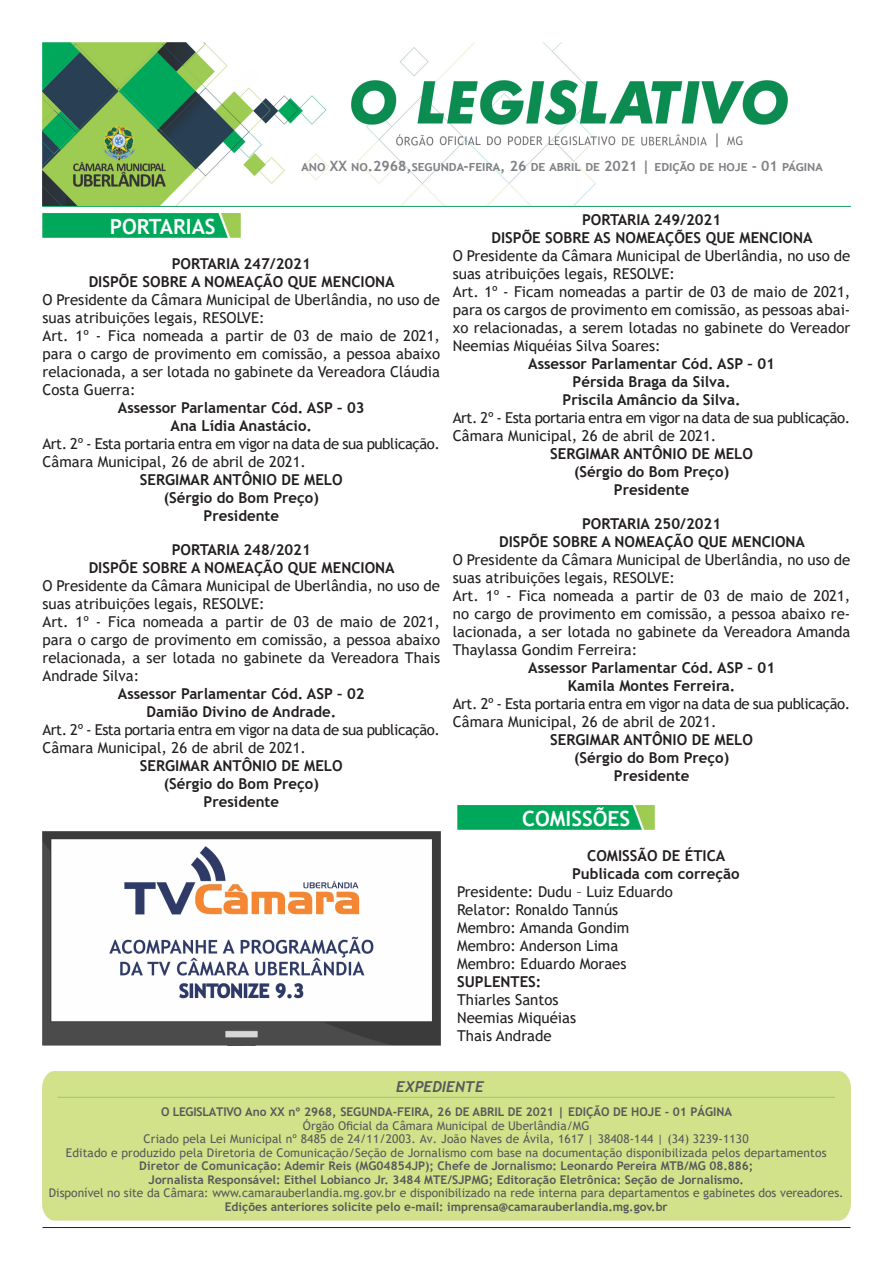
<style>
.page{position:relative;width:893px;height:1263px;background:#fff}
.page>*{position:absolute;margin:0;border:0;box-sizing:border-box;transform-origin:0 0}
.t1{font:700 21px "Trebuchet MS";color:#fff}
.t2{font:15px/18px "Trebuchet MS";color:#231f20}
.t3{font:700 15px "Trebuchet MS";color:#231f20}
.t4{font:15px "Trebuchet MS";letter-spacing:-.03em;color:#231f20}
.t5{font:italic 700 15px "Trebuchet";color:#57585a}
.t6{font:700 14.25px "Trebuchet MS";color:#808285}
.t7{font:12px/13.5px "Trebuchet MS";letter-spacing:.01em;color:#57585a;text-align:center}
.t8{font:700 12px "Trebuchet MS";color:#57585a}
.s1{font-weight:700}
</style>
<div class="page">
<img style="left:43px;top:43px;width:807px;height:163px">
<hr style="left:43px;top:1227px;width:807px;height:1px;background:#231f20">
<img style="left:457px;top:806px;width:198px;height:24px">
<img style="left:43px;top:214px;width:197px;height:24px">
<hr style="left:58px;top:1097px;width:777px;height:1px;background:#9ec566">
<img style="left:42px;top:831px;width:398px;height:214px">
<p class="t6" style="left:301px;top:157px;width:523px">ano XX no.2968,segunda-feira, 26 de abril de 2021 | edição de hoje - 01 página</p>
<p class="t1" style="left:110px;top:213px;width:107px">PORTARIAS</p>
<p class="t3" style="left:172px;top:254px;width:141px">PORTARIA 247/2021</p>
<p class="t3" style="left:89px;top:272px;width:308px">DISPÕE SOBRE A NOMEAÇÃO QUE MENCIONA</p>
<p class="t2" style="left:43px;top:290px;width:399px">O Presidente da Câmara Municipal de Uberlândia, no uso de suas atribuições legais, RESOLVE:</p>
<p class="t2" style="left:43px;top:326px;width:399px;text-align:justify">Art. 1º - Fica nomeada a partir de 03 de maio de 2021, para o cargo de provimento em comissão, a pessoa abaixo relacionada, a ser lotada no gabinete da Vereadora Cláudia Costa Guerra:</p>
<p class="t3" style="left:118px;top:398px;width:248px">Assessor Parlamentar Cód. ASP – 03</p>
<p class="t3" style="left:171px;top:416px;width:143px">Ana Lídia Anastácio.</p>
<p class="t4" style="left:43px;top:434px;width:399px">Art. 2º - Esta portaria entra em vigor na data de sua publicação.</p>
<p class="t2" style="left:43px;top:452px;width:265px">Câmara Municipal, 26 de abril de 2021.</p>
<p class="t3" style="left:140px;top:470px;width:204px">SERGIMAR ANTÔNIO DE MELO</p>
<p class="t3" style="left:164px;top:488px;width:157px">(Sérgio do Bom Preço)</p>
<p class="t3" style="left:204px;top:506px;width:77px">Presidente</p>
<p class="t3" style="left:172px;top:540px;width:141px">PORTARIA 248/2021</p>
<p class="t3" style="left:89px;top:558px;width:308px">DISPÕE SOBRE A NOMEAÇÃO QUE MENCIONA</p>
<p class="t2" style="left:43px;top:577px;width:399px">O Presidente da Câmara Municipal de Uberlândia, no uso de suas atribuições legais, RESOLVE:</p>
<p class="t2" style="left:43px;top:613px;width:399px;text-align:justify">Art. 1º - Fica nomeada a partir de 03 de maio de 2021, para o cargo de provimento em comissão, a pessoa abaixo relacionada, a ser lotada no gabinete da Vereadora Thais Andrade Silva:</p>
<p class="t3" style="left:118px;top:684px;width:248px">Assessor Parlamentar Cód. ASP – 02</p>
<p class="t3" style="left:146px;top:702px;width:191px">Damião Divino de Andrade.</p>
<p class="t4" style="left:43px;top:720px;width:399px">Art. 2º - Esta portaria entra em vigor na data de sua publicação.</p>
<p class="t2" style="left:43px;top:739px;width:265px">Câmara Municipal, 26 de abril de 2021.</p>
<p class="t3" style="left:140px;top:756px;width:204px">SERGIMAR ANTÔNIO DE MELO</p>
<p class="t3" style="left:164px;top:774px;width:157px">(Sérgio do Bom Preço)</p>
<p class="t3" style="left:204px;top:792px;width:77px">Presidente</p>
<p class="t3" style="left:582px;top:210px;width:141px">PORTARIA 249/2021</p>
<p class="t3" style="left:491px;top:228px;width:323px">DISPÕE SOBRE AS NOMEAÇÕES QUE MENCIONA</p>
<p class="t2" style="left:453px;top:246px;width:399px">O Presidente da Câmara Municipal de Uberlândia, no uso de suas atribuições legais, RESOLVE:</p>
<p class="t2" style="left:453px;top:282px;width:399px;text-align:justify">Art. 1º - Ficam nomeadas a partir de 03 de maio de 2021, para os cargos de provimento em comissão, as pessoas abai&shy;xo relacionadas, a serem lotadas no gabinete do Vereador Neemias Miquéias Silva Soares:</p>
<p class="t3" style="left:528px;top:354px;width:248px">Assessor Parlamentar Cód. ASP – 01</p>
<p class="t3" style="left:573px;top:372px;width:160px">Pérsida Braga da Silva.</p>
<p class="t3" style="left:563px;top:390px;width:179px">Priscila Amâncio da Silva.</p>
<p class="t4" style="left:453px;top:408px;width:399px">Art. 2º - Esta portaria entra em vigor na data de sua publicação.</p>
<p class="t2" style="left:453px;top:426px;width:265px">Câmara Municipal, 26 de abril de 2021.</p>
<p class="t3" style="left:550px;top:444px;width:204px">SERGIMAR ANTÔNIO DE MELO</p>
<p class="t3" style="left:574px;top:462px;width:157px">(Sérgio do Bom Preço)</p>
<p class="t3" style="left:614px;top:480px;width:77px">Presidente</p>
<p class="t3" style="left:582px;top:514px;width:141px">PORTARIA 250/2021</p>
<p class="t3" style="left:499px;top:532px;width:308px">DISPÕE SOBRE A NOMEAÇÃO QUE MENCIONA</p>
<p class="t2" style="left:453px;top:550px;width:399px">O Presidente da Câmara Municipal de Uberlândia, no uso de suas atribuições legais, RESOLVE:</p>
<p class="t2" style="left:453px;top:586px;width:399px;text-align:justify">Art. 1º - Fica nomeada a partir de 03 de maio de 2021, no cargo de provimento em comissão, a pessoa abaixo re&shy;lacionada, a ser lotada no gabinete da Vereadora Amanda Thaylassa Gondim Ferreira:</p>
<p class="t3" style="left:528px;top:658px;width:248px">Assessor Parlamentar Cód. ASP – 01</p>
<p class="t3" style="left:568px;top:676px;width:169px">Kamila Montes Ferreira.</p>
<p class="t4" style="left:453px;top:694px;width:399px">Art. 2º - Esta portaria entra em vigor na data de sua publicação.</p>
<p class="t2" style="left:453px;top:712px;width:265px">Câmara Municipal, 26 de abril de 2021.</p>
<p class="t3" style="left:550px;top:730px;width:204px">SERGIMAR ANTÔNIO DE MELO</p>
<p class="t3" style="left:574px;top:748px;width:157px">(Sérgio do Bom Preço)</p>
<p class="t3" style="left:614px;top:766px;width:77px">Presidente</p>
<p class="t1" style="left:522px;top:805px;width:110px">COMISSÕES</p>
<p class="t3" style="left:587px;top:847px;width:140px">COMISSÃO DE ÉTICA</p>
<p class="t3" style="left:572px;top:865px;width:169px">Publicada com correção</p>
<p class="t2" style="left:457px;top:883px;width:217px">Presidente: Dudu – Luiz Eduardo</p>
<p class="t2" style="left:457px;top:901px;width:163px">Relator: Ronaldo Tannús</p>
<p class="t2" style="left:457px;top:919px;width:174px">Membro: Amanda Gondim</p>
<p class="t2" style="left:457px;top:937px;width:163px">Membro: Anderson Lima</p>
<p class="t2" style="left:457px;top:955px;width:171px">Membro: Eduardo Moraes</p>
<p class="t3" style="left:457px;top:973px;width:86px">SUPLENTES:</p>
<p class="t2" style="left:457px;top:991px;width:103px">Thiarles Santos</p>
<p class="t2" style="left:457px;top:1009px;width:120px">Neemias Miquéias</p>
<p class="t2" style="left:457px;top:1027px;width:96px">Thais Andrade</p>
<p class="t5" style="left:396px;top:1077px;width:90px">EXPEDIENTE</p>
<p class="t8" style="left:161px;top:1104px;width:572px">O LEGISLATIVO Ano XX nº 2968, SEGUNDA-FEIRA, 26 DE ABRIL DE 2021 | EDIÇÃO DE HOJE - 01 PÁGINA</p>
<p class="t7" style="left:303px;top:1118px;width:288px">Órgão Oficial da Câmara Municipal de Uberlândia/MG</p>
<p class="t7" style="left:144px;top:1132px;width:606px">Criado pela Lei Municipal nº 8485 de 24/11/2003. Av. João Naves de Ávila, 1617 | 38408-144 | (34) 3239-1130</p>
<p class="t7" style="left:66px;top:1145px;width:762px">Editado e produzido pela Diretoria de Comunicação/Seção de Jornalismo com base na documentação disponibilizada pelos departamentos</p>
<p class="t8" style="left:139px;top:1158px;width:616px">Diretor de Comunicação: Ademir Reis (MG04854JP); Chefe de Jornalismo: Leonardo Pereira MTB/MG 08.886;</p>
<p class="t8" style="left:149px;top:1172px;width:597px">Jornalista Responsável: Eithel Lobianco Jr. 3484 MTE/SJPMG; Editoração Eletrônica: Seção de Jornalismo.</p>
<p class="t7" style="left:49px;top:1186px;width:796px">Disponível no site da Câmara: www.camarauberlandia.mg.gov.br e disponibilizado na rede interna para departamentos e gabinetes dos vereadores.<br><span class="s1">Edições anteriores solicite pelo e-mail: imprensa@camarauberlandia.mg.gov.br</span></p>
</div>
